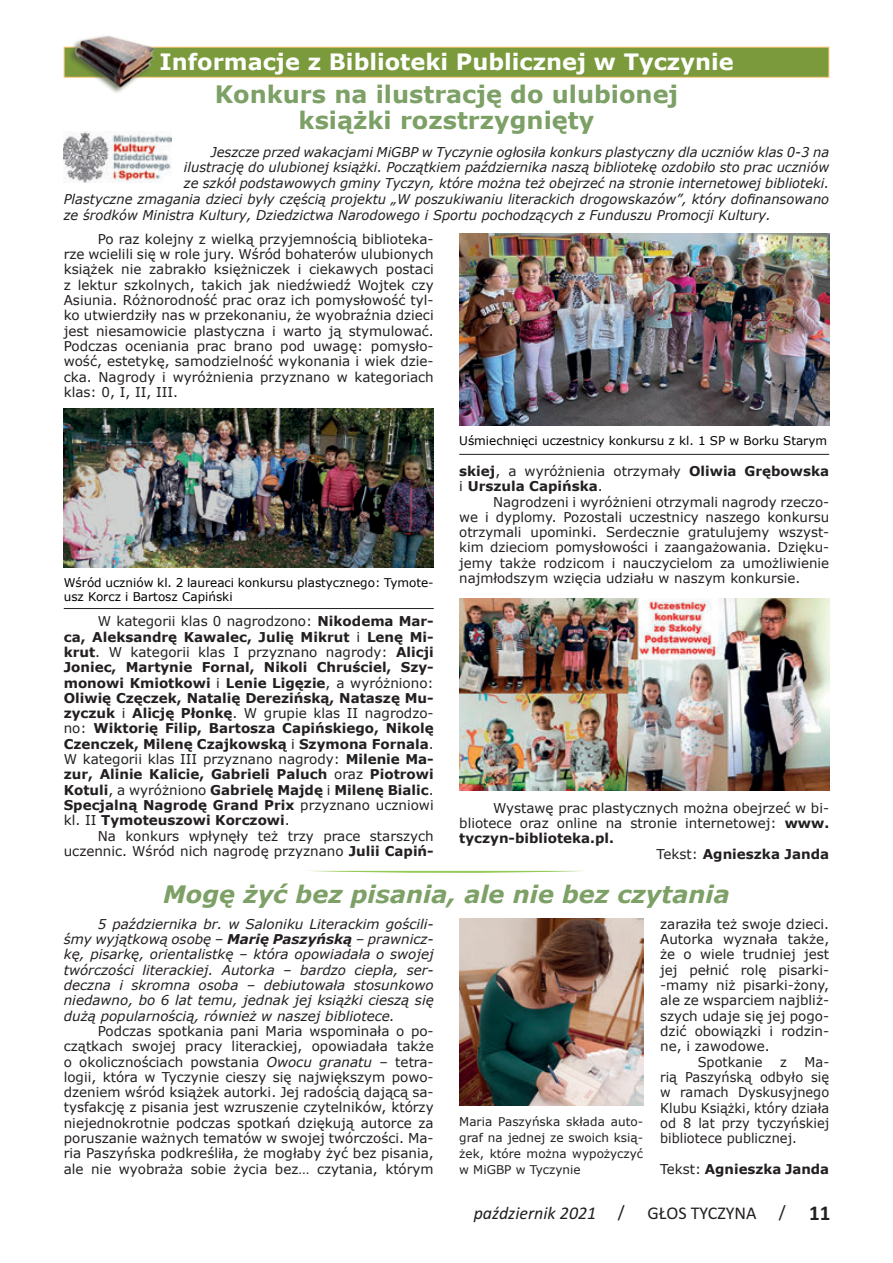
<style>
.page{position:relative;width:893px;height:1263px;background:#fff}
.page>*{position:absolute;margin:0;border:0;box-sizing:border-box;transform-origin:0 0}
.t1{font:700 24px "Verdana";color:#7ca065}
.t2{font:italic 700 24px "Verdana";color:#7ca065}
.GŁOS_TYCZYNA{font:700 22.5px "Verdana";color:#fff}
.t3{font:italic 18px "Calibri";color:#231f20}
.t4{font:18px "Calibri";color:#231f20}
.Default{font:13.5px/15.3px "Verdana";color:#231f20;text-align:justify}
.t5{font:italic 13.5px/15.3px "Verdana";color:#231f20;text-align:justify}
.Default-2{font:700 13.5px/15.3px "Verdana";color:#231f20}
.Default-3{font:13.5px/15.3px "Verdana";color:#231f20;text-align:justify;scale:.96 1}
.Default-4{font:12px/14.4px "Verdana";color:#000001}
.t6{font:12px/16.2px "Verdana";color:#231f20;text-align:justify}
.s1{font-weight:400}
.s2{font-weight:700}
.s3{font-style:italic}
.s4{font-style:normal}
.s5{font-weight:700;font-size:21px}
</style>
<div class="page">
<img style="left:64px;top:409px;width:370px;height:158px">
<img style="left:459px;top:233px;width:370px;height:192px">
<img style="left:459px;top:598px;width:370px;height:192px">
<img style="left:64px;top:131px;width:107px;height:51px">
<img style="left:459px;top:918px;width:184px;height:187px">
<svg style="left:313px;top:871px;width:268px;height:2px"></svg>
<hr style="left:64px;top:608px;width:370px;height:1px;background:#231f20">
<hr style="left:459px;top:454px;width:370px;height:1px;background:#231f20">
<div style="left:64px;top:47px;width:765px;height:31px;background:#7a9a3c;border:1px solid #fdc578"></div>
<div style="left:68px;top:34px;width:88px;height:60px;background:#4c5739;opacity:.75"></div>
<img style="left:75px;top:34px;width:80px;height:53px">
<p class="GŁOS_TYCZYNA" style="left:159px;top:46px;width:576px">Informacje z Biblioteki Publicznej w Tyczynie</p>
<p class="t1" style="left:215px;top:78px;width:465px">Konkurs na ilustrację do ulubionej</p>
<p class="t1" style="left:299px;top:103px;width:297px">książki rozstrzygnięty</p>
<p class="t5" style="left:211px;top:144px;width:620px">Jeszcze przed wakacjami MiGBP w Tyczynie ogłosiła konkurs plastyczny dla uczniów klas 0-3 na</p>
<p class="t5" style="left:184px;top:160px;width:647px">ilustrację do ulubionej książki. Początkiem października naszą bibliotekę ozdobiło sto prac uczniów</p>
<p class="t5" style="left:184px;top:175px;width:647px">ze szkół podstawowych gminy Tyczyn, które można też obejrzeć na stronie internetowej biblioteki.</p>
<p class="t5" style="left:64px;top:191px;width:767px">Plastyczne zmagania dzieci były częścią projektu „W poszukiwaniu literackich drogowskazów”, który dofinansowano</p>
<p class="t5" style="left:64px;top:207px;width:709px">ze środków Ministra Kultury, Dziedzictwa Narodowego i Sportu pochodzących z Funduszu Promocji Kultury.</p>
<p class="Default" style="left:64px;top:231px;width:371px;text-indent:34px">Po raz kolejny z wielką przyjemnością biblioteka&shy;rze wcielili się w role jury. Wśród bohaterów ulubionych książek nie zabrakło księżniczek i ciekawych postaci z lektur szkolnych, takich jak niedźwiedź Wojtek czy Asiunia. Różnorodność prac oraz ich pomysłowość tyl&shy;ko utwierdziły nas w przekonaniu, że wyobraźnia dzieci jest niesamowicie plastyczna i warto ją stymulować.<br>Podczas oceniania prac brano pod uwagę: pomysło&shy;wość, estetykę, samodzielność wykonania i wiek dzie&shy;cka. Nagrody i wyróżnienia przyznano w kategoriach klas: 0, I, II, III.</p>
<p class="Default-4" style="left:64px;top:575px;width:371px">Wśród uczniów kl. 2 laureaci konkursu plastycznego: Tymote&shy;usz Korcz i Bartosz Capiński</p>
<p class="Default-2" style="left:64px;top:613px;width:371px;text-align:justify;text-indent:34px"><span class="s1">W kategorii klas 0 nagrodzono:</span> Nikodema Mar&shy;ca, Aleksandrę Kawalec, Julię Mikrut <span class="s1">i</span> Lenę Mi&shy;krut<span class="s1">. W kategorii klas I przyznano nagrody:</span> Alicji Joniec, Martynie Fornal, Nikoli Chruściel, Szy&shy;monowi Kmiotkowi <span class="s1">i</span> Lenie Ligęzie<span class="s1">, a wyróżniono:<br></span>Oliwię Częczek, Natalię Derezińską, Nataszę Mu&shy;zyczuk <span class="s1">i</span> Alicję Płonkę<span class="s1">. W grupie klas II nagrodzo&shy;no:</span> Wiktorię Filip, Bartosza Capińskiego, Nikolę Czenczek, Milenę Czajkowską <span class="s1">i</span> Szymona Fornala<span class="s1">.<br>W kategorii klas III przyznano nagrody:</span> Milenie Ma&shy;zur, Alinie Kalicie, Gabrieli Paluch <span class="s1">oraz</span> Piotrowi Kotuli<span class="s1">, a wyróżniono</span> Gabrielę Majdę <span class="s1">i</span> Milenę Bialic<span class="s1">.<br></span>Specjalną Nagrodę Grand Prix <span class="s1">przyznano uczniowi kl. II</span> Tymoteuszowi Korczowi<span class="s1">.</span></p>
<p class="Default" style="left:64px;top:828px;width:371px;text-align:right">Na konkurs wpłynęły też trzy prace starszych uczennic. Wśród nich nagrodę przyznano <span class="s2">Julii Capiń-</span></p>
<p class="Default-4" style="left:459px;top:433px;width:369px">Uśmiechnięci uczestnicy konkursu z kl. 1 SP w Borku Starym</p>
<p class="Default-2" style="left:459px;top:463px;width:371px">skiej<span class="s1">, a wyróżnienia otrzymały</span> Oliwia Grębowska <span class="s1">i</span> Urszula Capińska<span class="s1">.</span></p>
<p class="Default" style="left:459px;top:494px;width:371px;text-indent:34px">Nagrodzeni i wyróżnieni otrzymali nagrody rzeczo&shy;we i dyplomy. Pozostali uczestnicy naszego konkursu otrzymali upominki. Serdecznie gratulujemy wszyst&shy;kim dzieciom pomysłowości i zaangażowania. Dzięku&shy;jemy także rodzicom i nauczycielom za umożliwienie najmłodszym wzięcia udziału w naszym konkursie.</p>
<p class="Default" style="left:459px;top:800px;width:371px;text-indent:34px">Wystawę prac plastycznych można obejrzeć w bi&shy;bliotece oraz online na stronie internetowej: <span class="s2">www. tyczyn-biblioteka.pl.</span></p>
<p class="Default-2" style="left:657px;top:846px;width:174px"><span class="s1">Tekst:</span> Agnieszka Janda</p>
<p class="t2" style="left:163px;top:877px;width:568px">Mogę żyć bez pisania, ale nie bez czytania</p>
<p class="t5" style="left:64px;top:916px;width:371px;text-indent:34px">5 października br. w Saloniku Literackim gościli&shy;śmy wyjątkową osobę – <span class="s2">Marię Paszyńską</span> – prawnicz&shy;kę, pisarkę, orientalistkę – która opowiadała o swojej twórczości literackiej. Autorka – bardzo ciepła, ser&shy;deczna i skromna osoba – debiutowała stosunkowo niedawno, bo 6 lat temu, jednak jej książki cieszą się dużą popularnością, również w naszej bibliotece.</p>
<p class="Default" style="left:64px;top:1023px;width:371px;text-indent:34px">Podczas spotkania pani Maria wspominała o po&shy;czątkach swojej pracy literackiej, opowiadała także o okolicznościach powstania <span class="s3">Owocu granatu</span> – tetra&shy;logii, która w Tyczynie cieszy się największym powo&shy;dzeniem wśród książek autorki. Jej radością dającą sa&shy;tysfakcję z pisania jest wzruszenie czytelników, którzy niejednokrotnie podczas spotkań dziękują autorce za poruszanie ważnych tematów w swojej twórczości. Ma&shy;ria Paszyńska podkreśliła, że mogłaby żyć bez pisania, ale nie wyobraża sobie życia bez… czytania, którym</p>
<p class="t6" style="left:459px;top:1113px;width:185px">Maria Paszyńska składa auto&shy;graf na jednej ze swoich ksią&shy;żek, które można wypożyczyć w MiGBP w Tyczynie</p>
<p class="Default" style="left:660px;top:916px;width:171px">zaraziła też swoje dzieci.<br>Autorka wyznała także, że o wiele trudniej jest jej pełnić rolę pisarki--mamy niż pisarki-żony, ale ze wsparciem najbliż&shy;szych udaje się jej pogo&shy;dzić obowiązki i rodzin&shy;ne, i zawodowe.</p>
<p class="Default-3" style="left:698px;top:1054px;width:69px">Spotkanie</p>
<p class="Default-3" style="left:780px;top:1054px;width:9px">z</p>
<p class="Default-3" style="left:660px;top:1054px;width:178px;text-indent:144px">Ma&shy;rią Paszyńską odbyło się w ramach Dyskusyjnego Klubu Książki, który działa od 8 lat przy tyczyńskiej bibliotece publicznej.</p>
<p class="Default-2" style="left:660px;top:1161px;width:170px"><span class="s1">Tekst:</span> Agnieszka Janda</p>
<h3 class="t3" style="left:474px;top:1201px;width:152px">październik 2021 <span class="s4">/</span></h3>
<h3 class="t4" style="left:647px;top:1200px;width:184px">GŁOS TYCZYNA / <span class="s5">11</span></h3>
</div>
